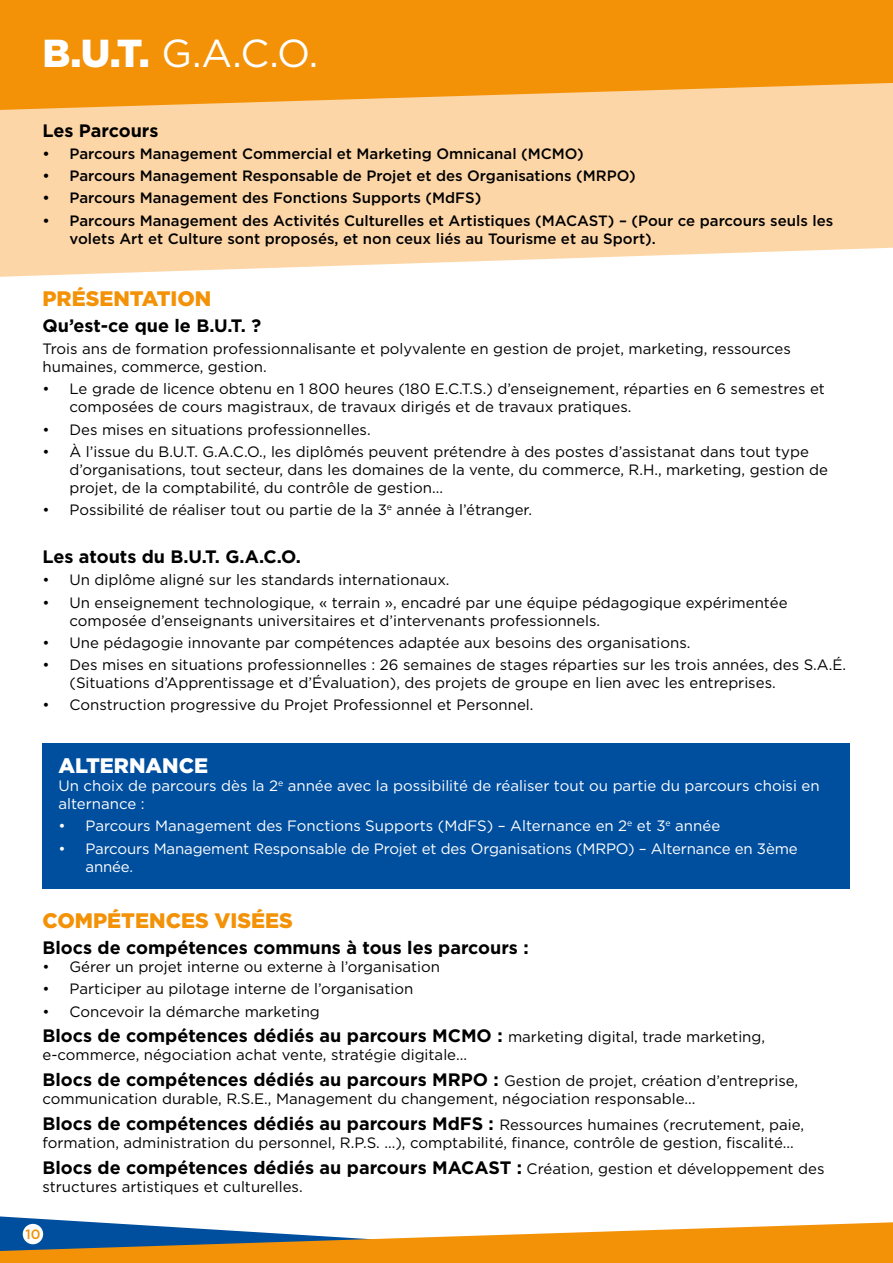
<style>
.page{position:relative;width:893px;height:1263px;background:#fff}
.page>*{position:absolute;margin:0;border:0;box-sizing:border-box;transform-origin:0 0}
.t1{font:39px "Gotham";color:#fff}
.t2{font:900 21px "Gotham";color:#f39207}
.t3{font:900 21px "Gotham";color:#fff}
.t4{font:700 18px "Gotham";color:#000}
.t5{font:15px/18px "Gotham";color:#000}
.t6{font:500 15px/18px "Gotham";color:#000}
.t7{font:15px/18px "Gotham";color:#fff}
.t8{font:500 13.5px "Gotham";color:#f39207}
.s1{font-weight:900}
.s2{font-weight:400;font-size:15px}
</style>
<div class="page">
<svg style="left:0;top:110px;width:893px;height:167px;background:#fdd9af"></svg>
<div style="left:43px;top:743px;width:807px;height:145px;background:#004f9f"></div>
<svg style="left:0;top:1216px;width:893px;height:47px"></svg>
<svg style="left:0;top:0;width:893px;height:110px;background:#f49a1a"></svg>
<div style="left:23px;top:1224px;width:20px;height:20px;background:#fff;border-radius:50%"></div>
<h1 class="t1" style="left:43px;top:29px;width:277px"><span class="s1">B.U.T.</span> G.A.C.O.</h1>
<p class="t4" style="left:43px;top:118px;width:117px">Les Parcours</p>
<p class="t6" style="left:43px;top:144px;width:543px">• Parcours Management Commercial et Marketing Omnicanal (MCMO)</p>
<p class="t6" style="left:43px;top:167px;width:595px">• Parcours Management Responsable de Projet et des Organisations (MRPO)</p>
<p class="t6" style="left:43px;top:189px;width:440px">• Parcours Management des Fonctions Supports (MdFS)</p>
<p class="t6" style="left:70px;top:211px;width:765px;text-indent:-27px">• Parcours Management des Activités Culturelles et Artistiques (MACAST) – (Pour ce parcours seuls les volets Art et Culture sont proposés, et non ceux liés au Tourisme et au Sport).</p>
<h2 class="t2" style="left:43px;top:284px;width:170px">PRÉSENTATION</h2>
<p class="t4" style="left:43px;top:313px;width:220px">Qu’est-ce que le B.U.T. ?</p>
<p class="t5" style="left:43px;top:339px;width:750px">Trois ans de formation professionnalisante et polyvalente en gestion de projet, marketing, ressources humaines, commerce, gestion.</p>
<p class="t5" style="left:70px;top:380px;width:757px;text-indent:-27px">• Le grade de licence obtenu en 1 800 heures (180 E.C.T.S.) d’enseignement, réparties en 6 semestres et composées de cours magistraux, de travaux dirigés et de travaux pratiques.</p>
<p class="t5" style="left:43px;top:420px;width:330px">• Des mises en situations professionnelles.</p>
<p class="t5" style="left:70px;top:442px;width:760px;text-indent:-27px">• À l’issue du B.U.T. G.A.C.O., les diplômés peuvent prétendre à des postes d’assistanat dans tout type d’organisations, tout secteur, dans les domaines de la vente, du commerce, R.H., marketing, gestion de projet, de la comptabilité, du contrôle de gestion...</p>
<p class="t5" style="left:43px;top:500px;width:491px">• Possibilité de réaliser tout ou partie de la 3<sup>e</sup> année à l’étranger.</p>
<p class="t4" style="left:43px;top:545px;width:260px">Les atouts du B.U.T. G.A.C.O.</p>
<p class="t5" style="left:43px;top:571px;width:409px">• Un diplôme aligné sur les standards internationaux.</p>
<p class="t5" style="left:70px;top:593px;width:719px;text-indent:-27px">• Un enseignement technologique, « terrain », encadré par une équipe pédagogique expérimentée composée d’enseignants universitaires et d’intervenants professionnels.</p>
<p class="t5" style="left:43px;top:633px;width:649px">• Une pédagogie innovante par compétences adaptée aux besoins des organisations.</p>
<p class="t5" style="left:70px;top:656px;width:778px;text-indent:-27px">• Des mises en situations professionnelles : 26 semaines de stages réparties sur les trois années, des S.A.É. (Situations d’Apprentissage et d’Évaluation), des projets de groupe en lien avec les entreprises.</p>
<p class="t5" style="left:43px;top:696px;width:492px">• Construction progressive du Projet Professionnel et Personnel.</p>
<h2 class="t3" style="left:58px;top:751px;width:151px">ALTERNANCE</h2>
<p class="t7" style="left:58px;top:776px;width:763px">Un choix de parcours dès la 2<sup>e</sup> année avec la possibilité de réaliser tout ou partie du parcours choisi en alternance :</p>
<p class="t7" style="left:58px;top:817px;width:663px">• Parcours Management des Fonctions Supports (MdFS) – Alternance en 2<sup>e</sup> et 3<sup>e</sup> année</p>
<p class="t7" style="left:85px;top:839px;width:714px;text-indent:-27px">• Parcours Management Responsable de Projet et des Organisations (MRPO) – Alternance en 3ème année.</p>
<h2 class="t2" style="left:43px;top:906px;width:252px">COMPÉTENCES VISÉES</h2>
<p class="t4" style="left:43px;top:936px;width:488px">Blocs de compétences communs à tous les parcours :</p>
<p class="t5" style="left:43px;top:957px;width:399px">• Gérer un projet interne ou externe à l’organisation</p>
<p class="t5" style="left:43px;top:980px;width:372px">• Participer au pilotage interne de l’organisation</p>
<p class="t5" style="left:43px;top:1002px;width:279px">• Concevoir la démarche marketing</p>
<p class="t4" style="left:43px;top:1024px;width:724px">Blocs de compétences dédiés au parcours MCMO : <span class="s2">marketing digital, trade marketing,</span></p>
<p class="t5" style="left:43px;top:1046px;width:426px">e-commerce, négociation achat vente, stratégie digitale...</p>
<p class="t4" style="left:43px;top:1068px;width:757px">Blocs de compétences dédiés au parcours MRPO : <span class="s2">Gestion de projet, création d’entreprise,</span></p>
<p class="t5" style="left:43px;top:1090px;width:654px">communication durable, R.S.E., Management du changement, négociation responsable...</p>
<p class="t4" style="left:43px;top:1112px;width:763px">Blocs de compétences dédiés au parcours MdFS : <span class="s2">Ressources humaines (recrutement, paie,</span></p>
<p class="t5" style="left:43px;top:1133px;width:753px">formation, administration du personnel, R.P.S. ...), comptabilité, finance, contrôle de gestion, fiscalité...</p>
<p class="t4" style="left:43px;top:1156px;width:783px">Blocs de compétences dédiés au parcours MACAST : <span class="s2">Création, gestion et développement des</span></p>
<p class="t5" style="left:43px;top:1177px;width:262px">structures artistiques et culturelles.</p>
<p class="t8" style="left:25px;top:1225px;width:17px">10</p>
</div>
